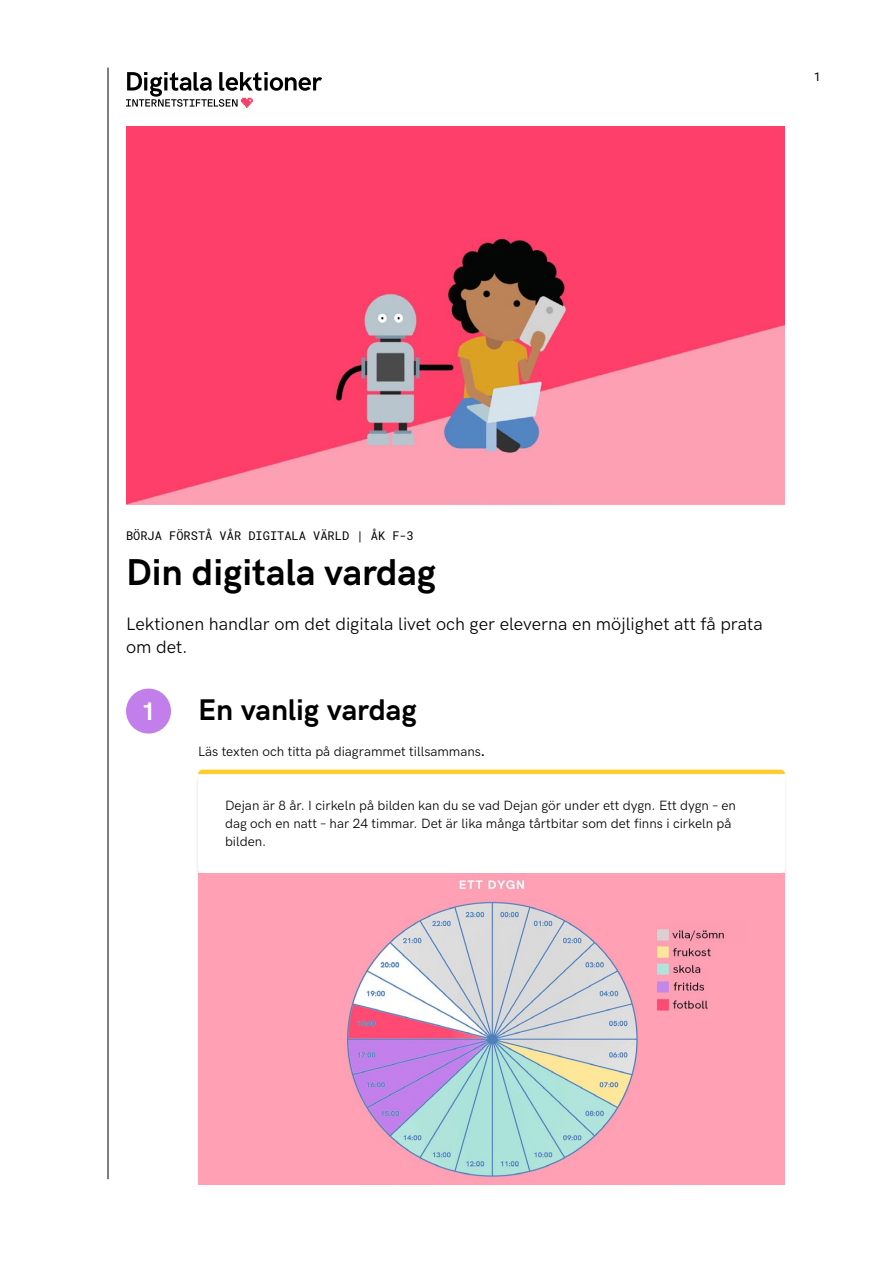
<style>
.page{position:relative;width:893px;height:1263px;background:#fff}
.page>*{position:absolute;margin:0;border:0;box-sizing:border-box;transform-origin:0 0}
.t1{font:700 37.5px "HK Grotesk";color:#000}
.t2{font:700 30px "HK Grotesk";letter-spacing:-.005em;color:#000}
.t3{font:700 25.5px "HK Grotesk";color:#fff}
.t4{font:18px/22.5px "HK Grotesk";color:#000}
.t5{font:13.5px/18px "HK Grotesk";color:#000}
.t6{font:12px "Roboto Mono";color:#000}
.s1{font-weight:700}
</style>
<div class="page">
<hr style="left:108px;top:68px;width:1px;height:1111px;background:#000">
<svg style="left:126px;top:72px;width:196px;height:36px"></svg>
<div style="left:126px;top:688px;width:45px;height:45px;background:#c27fec;border-radius:50%"></div>
<img style="left:198px;top:873px;width:587px;height:311px">
<hr style="left:198px;top:770px;width:587px;height:4px;background:#ffce2e">
<img style="left:126px;top:126px;width:659px;height:378px">
<p class="t6" style="left:814px;top:72px;width:9px">1</p>
<p class="t6" style="left:126px;top:531px;width:290px">BÖRJA FÖRSTÅ VÅR DIGITALA VÄRLD | ÅK F-3</p>
<h1 class="t1" style="left:126px;top:557px;width:312px">Din digitala vardag</h1>
<h3 class="t4" style="left:126px;top:614px;width:638px">Lektionen handlar om det digitala livet och ger eleverna en möjlighet att få prata om det.</h3>
<h3 class="t3" style="left:141px;top:701px;width:16px">1</h3>
<h2 class="t2" style="left:198px;top:698px;width:220px">En vanlig vardag</h2>
<p class="t5" style="left:198px;top:744px;width:289px">Läs texten och titta på diagrammet tillsammans<span class="s1">.</span></p>
<p class="t5" style="left:225px;top:798px;width:512px">Dejan är 8 år. I cirkeln på bilden kan du se vad Dejan gör under ett dygn. Ett dygn – en dag och en natt – har 24 timmar. Det är lika många tårtbitar som det finns i cirkeln på bilden.</p>
</div>
